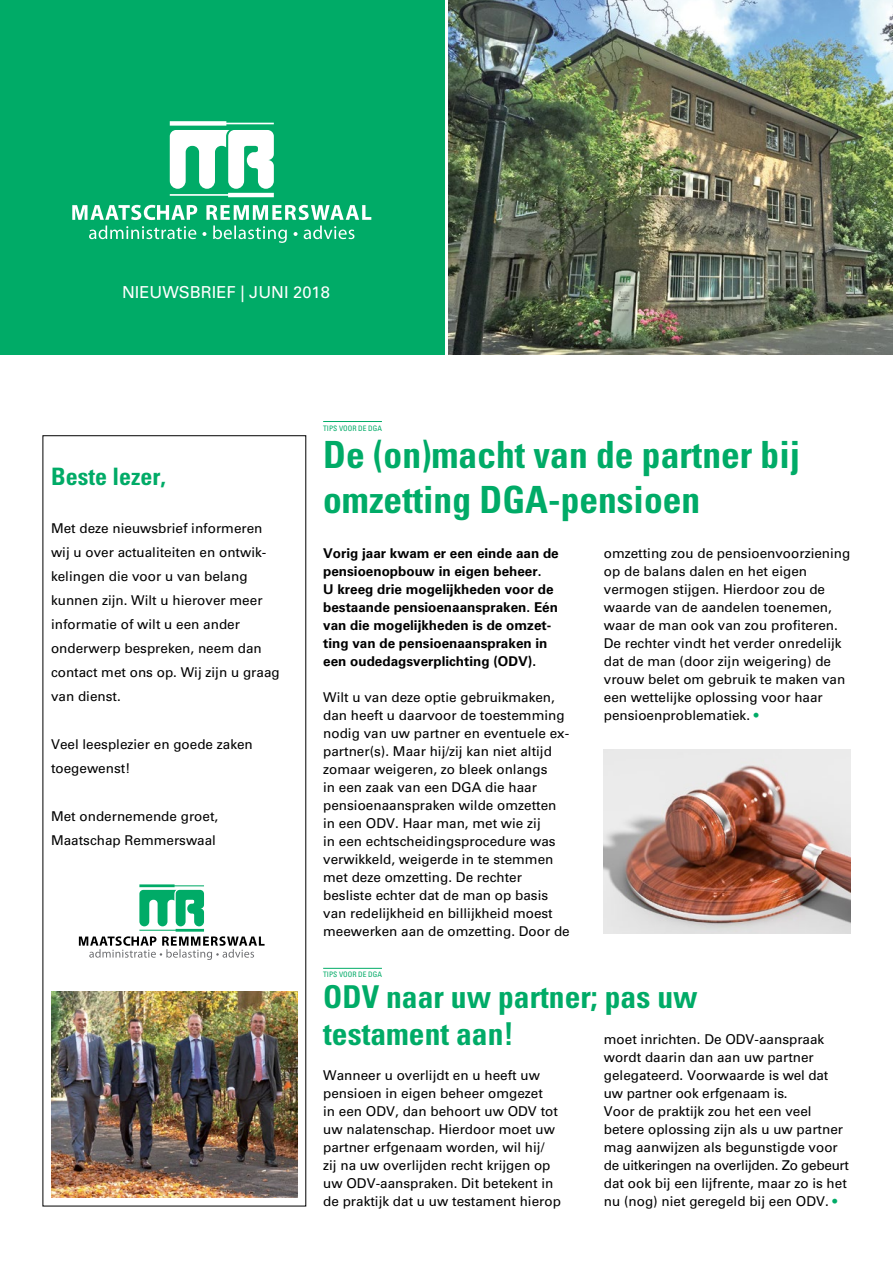
<style>
.page{position:relative;width:893px;height:1263px;background:#fff}
.page>*{position:absolute;margin:0;border:0;box-sizing:border-box;transform-origin:0 0}
.t1{font:700 condensed 37.5px/45px "Univers LT Std";color:#00ab67}
.t2{font:700 condensed 31.5px/37.8px "Univers LT Std";color:#00ab67}
.t3{font:700 condensed 24px "Univers LT Std";color:#00ab67}
.t4{font:16.5px "Univers LT Std";color:#fff}
.t5{font:13.5px/18px "Univers LT Std";color:#000}
.t6{font:700 13.5px/18px "Univers LT Std";color:#000}
.t7{font:condensed 7.5px "Univers LT Std";color:#00ab67}
.s1{color:#00ab67}
</style>
<div class="page">
<div style="left:0;top:0;width:444px;height:354px;background:#00ab67"></div>
<img style="left:449px;top:0;width:444px;height:354px">
<img style="left:51px;top:992px;width:247px;height:205px">
<svg style="left:79px;top:884px;width:186px;height:76px"></svg>
<svg style="left:72px;top:205px;width:299px;height:38px"></svg>
<svg style="left:170px;top:121px;width:104px;height:76px"></svg>
<hr style="left:323px;top:421px;width:59px;height:1px;background:#00ab67">
<hr style="left:323px;top:968px;width:59px;height:1px;background:#00ab67">
<img style="left:604px;top:749px;width:246px;height:184px">
<p class="t4" style="left:122px;top:282px;width:209px">NIEUWSBRIEF | JUNI 2018</p>
<h3 class="t3" style="left:51px;top:462px;width:116px">Beste lezer,</h3>
<p class="t5" style="left:51px;top:516px;width:230px;line-height:24px">Met deze nieuwsbrief informeren wij u over actualiteiten en ontwik&shy;kelingen die voor u van belang kunnen zijn. Wilt u hierover meer informatie of wilt u een ander onderwerp bespreken, neem dan contact met ons op. Wij zijn u graag van dienst.</p>
<p class="t5" style="left:51px;top:732px;width:203px;line-height:24px">Veel leesplezier en goede zaken toegewenst!</p>
<p class="t5" style="left:51px;top:804px;width:169px;line-height:24px">Met ondernemende groet,<br>Maatschap Remmerswaal</p>
<p class="t7" style="left:323px;top:423px;width:60px">TIPS VOOR DE DGA</p>
<h1 class="t1" style="left:323px;top:432px;width:479px">De (on)macht van de partner bij omzetting DGA-pensioen</h1>
<p class="t6" style="left:323px;top:544px;width:237px">Vorig jaar kwam er een einde aan de pensioenopbouw in eigen beheer.<br>U kreeg drie mogelijkheden voor de bestaande pensioenaanspraken. Eén van die mogelijkheden is de omzet&shy;ting van de pensioenaanspraken in een oudedagsverplichting (ODV).</p>
<p class="t5" style="left:323px;top:688px;width:248px">Wilt u van deze optie gebruikmaken, dan heeft u daarvoor de toestemming nodig van uw partner en eventuele ex&shy;partner(s). Maar hij/zij kan niet altijd zomaar weigeren, zo bleek onlangs<br>in een zaak van een DGA die haar pensioenaanspraken wilde omzetten in een ODV. Haar man, met wie zij<br>in een echtscheidingsprocedure was verwikkeld, weigerde in te stemmen met deze omzetting. De rechter besliste echter dat de man op basis van redelijkheid en billijkheid moest meewerken aan de omzetting. Door de</p>
<p class="t5" style="left:604px;top:544px;width:248px">omzetting zou de pensioenvoorziening op de balans dalen en het eigen vermogen stijgen. Hierdoor zou de waarde van de aandelen toenemen, waar de man ook van zou profiteren.<br>De rechter vindt het verder onredelijk dat de man (door zijn weigering) de vrouw belet om gebruik te maken van een wettelijke oplossing voor haar pensioenproblematiek. <span class="s1">•</span></p>
<p class="t7" style="left:323px;top:970px;width:60px">TIPS VOOR DE DGA</p>
<h2 class="t2" style="left:323px;top:977px;width:376px">ODV naar uw partner; pas uw testament aan!</h2>
<p class="t5" style="left:604px;top:1030px;width:247px">moet inrichten. De ODV-aanspraak wordt daarin dan aan uw partner gelegateerd. Voorwaarde is wel dat uw partner ook erfgenaam is.<br>Voor de praktijk zou het een veel betere oplossing zijn als u uw partner mag aanwijzen als begunstigde voor de uitkeringen na overlijden. Zo gebeurt dat ook bij een lijfrente, maar zo is het nu (nog) niet geregeld bij een ODV. <span class="s1">•</span></p>
<p class="t5" style="left:323px;top:1066px;width:239px">Wanneer u overlijdt en u heeft uw pensioen in eigen beheer omgezet<br>in een ODV, dan behoort uw ODV tot uw nalatenschap. Hierdoor moet uw partner erfgenaam worden, wil hij/ zij na uw overlijden recht krijgen op uw ODV-aanspraken. Dit betekent in de praktijk dat u uw testament hierop</p>
</div>
